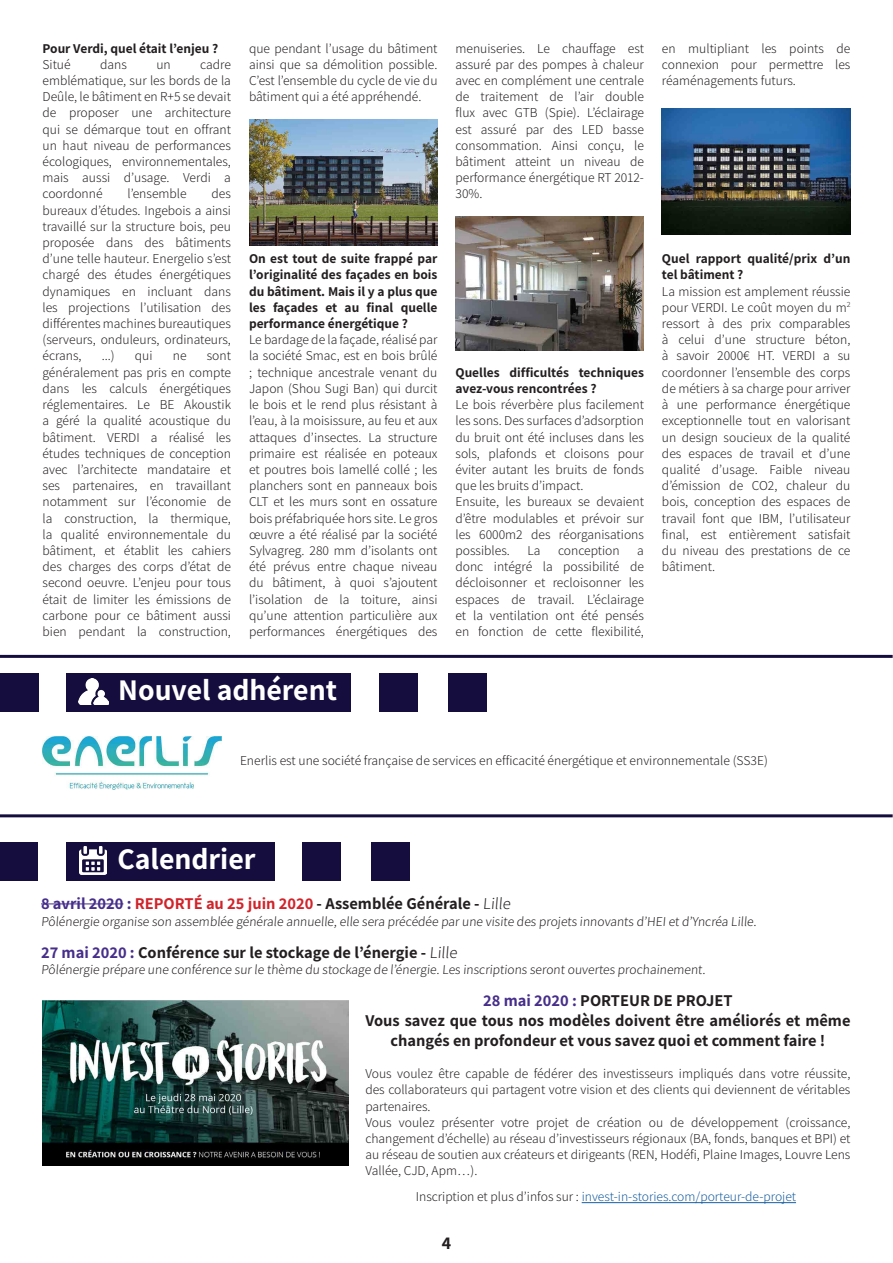
<style>
.page{position:relative;width:893px;height:1263px;background:#fff}
.page>*{position:absolute;margin:0;border:0;box-sizing:border-box;transform-origin:0 0}
.t1{font:700 30px "Assistant";color:#fff}
.t2{font:700 18px "Assistant";color:#231f20}
.t3{font:700 16.5px/19.8px "Assistant";color:#231f20;text-align:center}
.t4{font:700 16.5px "Assistant";color:#d1232a}
.t5{font:300 13.5px/16.2px "Assistant";color:#231f20;text-align:justify}
.t6{font:700 13.5px/16.2px "Assistant";color:#231f20}
.t7{font:300 13.5px "Assistant";color:#175d9e}
.s1{color:#462e8a}
.s2{color:#231f20}
.s3{font-weight:300;color:#231f20}
.s4{font-weight:300}
</style>
<div class="page">
<img style="left:249px;top:119px;width:188px;height:126px">
<img style="left:455px;top:216px;width:189px;height:135px">
<img style="left:662px;top:109px;width:188px;height:126px">
<hr style="left:0;top:655px;width:893px;height:3px;background:#140d3d">
<hr style="left:0;top:814px;width:893px;height:3px;background:#140d3d">
<hr style="left:41px;top:903px;width:82px;height:1px;background:#462e8a">
<img style="left:42px;top:1000px;width:306px;height:166px">
<hr style="left:582px;top:1202px;width:214px;height:1px;background:#175d9e">
<div style="left:67px;top:674px;width:284px;height:38px;background:#140d3d"></div>
<img style="left:79px;top:678px;width:30px;height:26px">
<div style="left:0;top:674px;width:38px;height:38px;background:#140d3d"></div>
<div style="left:379px;top:674px;width:38px;height:38px;background:#140d3d"></div>
<div style="left:448px;top:674px;width:39px;height:38px;background:#140d3d"></div>
<img style="left:43px;top:736px;width:178px;height:54px">
<div style="left:66px;top:843px;width:208px;height:38px;background:#140d3d"></div>
<img style="left:80px;top:847px;width:26px;height:27px">
<div style="left:0;top:843px;width:38px;height:38px;background:#140d3d"></div>
<div style="left:303px;top:843px;width:38px;height:38px;background:#140d3d"></div>
<div style="left:372px;top:843px;width:38px;height:38px;background:#140d3d"></div>
<p class="t6" style="left:43px;top:40px;width:177px">Pour Verdi, quel était l’enjeu ?</p>
<p class="t5" style="left:43px;top:56px;width:30px">Situé</p>
<p class="t5" style="left:100px;top:56px;width:28px">dans</p>
<p class="t5" style="left:156px;top:56px;width:16px">un</p>
<p class="t5" style="left:43px;top:56px;width:190px;text-indent:158px">cadre emblématique, sur les bords de la Deûle, le bâtiment en R+5 se devait de proposer une architecture qui se démarque tout en offrant un haut niveau de performances écologiques, environnementales, mais aussi d’usage. Verdi a coordonné</p>
<p class="t5" style="left:43px;top:185px;width:190px;text-indent:169px">des bureaux d’études. Ingebois a ainsi travaillé sur la structure bois, peu proposée dans des bâtiments d’une telle hauteur. Energelio s’est chargé des études énergétiques dynamiques en incluant dans les projections l’utilisation des différentes machines bureautiques (serveurs, onduleurs, ordinateurs, écrans,</p>
<p class="t5" style="left:127px;top:185px;width:61px">l’ensemble</p>
<p class="t5" style="left:102px;top:347px;width:14px">...)</p>
<p class="t5" style="left:135px;top:347px;width:19px">qui</p>
<p class="t5" style="left:173px;top:347px;width:15px">ne</p>
<p class="t5" style="left:43px;top:347px;width:190px;text-indent:164px">sont généralement pas pris en compte dans les calculs énergétiques réglementaires. Le BE Akoustik a géré la qualité acoustique du bâtiment. VERDI a réalisé les études techniques de conception avec l’architecte mandataire et ses partenaires, en travaillant notamment sur l’économie de la construction, la thermique, la qualité environnementale du bâtiment, et établit les cahiers des charges des corps d’état de second oeuvre. L’enjeu pour tous était de limiter les émissions de carbone pour ce bâtiment aussi bien pendant la construction,</p>
<p class="t5" style="left:249px;top:39px;width:190px">que pendant l’usage du bâtiment ainsi que sa démolition possible.<br>C’est l’ensemble du cycle de vie du bâtiment qui a été appréhendé.</p>
<p class="t6" style="left:249px;top:250px;width:190px;text-align:justify">On est tout de suite frappé par l’originalité des façades en bois du bâtiment. Mais il y a plus que les façades et au final quelle performance énergétique ?</p>
<p class="t5" style="left:249px;top:331px;width:190px">Le bardage de la façade, réalisé par la société Smac, est en bois brûlé ; technique ancestrale venant du Japon (Shou Sugi Ban) qui durcit le bois et le rend plus résistant à l’eau, à la moisissure, au feu et aux attaques d’insectes. La structure primaire est réalisée en poteaux et poutres bois lamellé collé ; les planchers sont en panneaux bois CLT et les murs sont en ossature bois préfabriquée hors site. Le gros œuvre a été réalisé par la société Sylvagreg. 280 mm d’isolants ont été prévus entre chaque niveau du bâtiment, à quoi s’ajoutent l’isolation de la toiture, ainsi qu’une attention particulière aux performances énergétiques des</p>
<p class="t1" style="left:118px;top:670px;width:220px">Nouvel adhérent</p>
<p class="t5" style="left:455px;top:39px;width:190px">menuiseries. Le chauffage est assuré par des pompes à chaleur avec en complément une centrale de traitement de l’air double flux avec GTB (Spie). L’éclairage est assuré par des LED basse consommation. Ainsi conçu, le bâtiment atteint un niveau de performance énergétique RT 2012- 30%.</p>
<p class="t5" style="left:662px;top:39px;width:190px">en multipliant les points de connexion pour permettre les réaménagements futurs.</p>
<p class="t6" style="left:455px;top:364px;width:190px">Quelles difficultés techniques avez-vous rencontrées ?</p>
<p class="t5" style="left:455px;top:396px;width:190px">Le bois réverbère plus facilement les sons. Des surfaces d’adsorption du bruit ont été incluses dans les sols, plafonds et cloisons pour éviter autant les bruits de fonds que les bruits d’impact.</p>
<p class="t5" style="left:455px;top:493px;width:190px">Ensuite, les bureaux se devaient d’être modulables et prévoir sur les 6000m2 des réorganisations possibles.</p>
<p class="t5" style="left:527px;top:542px;width:15px">La</p>
<p class="t5" style="left:558px;top:542px;width:63px">conception</p>
<p class="t5" style="left:455px;top:542px;width:190px;text-indent:182px">a donc intégré la possibilité de décloisonner et recloisonner les espaces de travail. L’éclairage et la ventilation ont été pensés en fonction de cette flexibilité,</p>
<p class="t6" style="left:662px;top:250px;width:190px">Quel rapport qualité/prix d’un tel bâtiment ?</p>
<p class="t5" style="left:662px;top:282px;width:190px">La mission est amplement réussie pour VERDI. Le coût moyen du m<sup>2 </sup>ressort à des prix comparables à celui d’une structure béton, à savoir 2000€ HT. VERDI a su coordonner l’ensemble des corps de métiers à sa charge pour arriver à une performance énergétique exceptionnelle tout en valorisant un design soucieux de la qualité des espaces de travail et d’une qualité d’usage. Faible niveau d’émission de CO2, chaleur du bois, conception des espaces de travail font que IBM, l’utilisateur final, est entièrement satisfait du niveau des prestations de ce bâtiment.</p>
<p class="t5" style="left:240px;top:751px;width:529px">Enerlis est une société française de services en efficacité énergétique et environnementale (SS3E)</p>
<p class="t1" style="left:117px;top:839px;width:140px">Calendrier</p>
<p class="t4" style="left:41px;top:892px;width:473px"><span class="s1">8 avril 2020 :</span> REPORTÉ au 25 juin 2020 <span class="s2">- Assemblée Générale -</span> <span class="s3">Lille</span></p>
<p class="t5" style="left:41px;top:913px;width:718px">Pôlénergie organise son assemblée générale annuelle, elle sera précédée par une visite des projets innovants d’HEI et d’Yncréa Lille.</p>
<p class="t3" style="left:41px;top:942px;width:419px"><span class="s1">27 mai 2020 :</span> Conférence sur le stockage de l’énergie - <span class="s4">Lille</span></p>
<p class="t5" style="left:41px;top:961px;width:667px">Pôlénergie prépare une conférence sur le thème du stockage de l’énergie. Les inscriptions seront ouvertes prochainement.</p>
<p class="t3" style="left:483px;top:990px;width:251px"><span class="s1">28 mai 2020 :</span> PORTEUR DE PROJET</p>
<p class="t3" style="left:365px;top:1010px;width:487px">Vous savez que tous nos modèles doivent être améliorés et même changés en profondeur et vous savez quoi et comment faire !</p>
<p class="t5" style="left:365px;top:1065px;width:487px">Vous voulez être capable de fédérer des investisseurs impliqués dans votre réussite, des collaborateurs qui partagent votre vision et des clients qui deviennent de véritables partenaires.</p>
<p class="t5" style="left:365px;top:1113px;width:487px">Vous voulez présenter votre projet de création ou de développement (croissance, changement d’échelle) au réseau d’investisseurs régionaux (BA, fonds, banques et BPI) et au réseau de soutien aux créateurs et dirigeants (REN, Hodéfi, Plaine Images, Louvre Lens Vallée, CJD, Apm…).</p>
<p class="t7" style="left:416px;top:1187px;width:382px"><span class="s2">Inscription et plus d’infos sur :</span> invest-in-stories.com/porteur-de-projet</p>
<h2 class="t2" style="left:442px;top:1230px;width:11px">4</h2>
</div>
